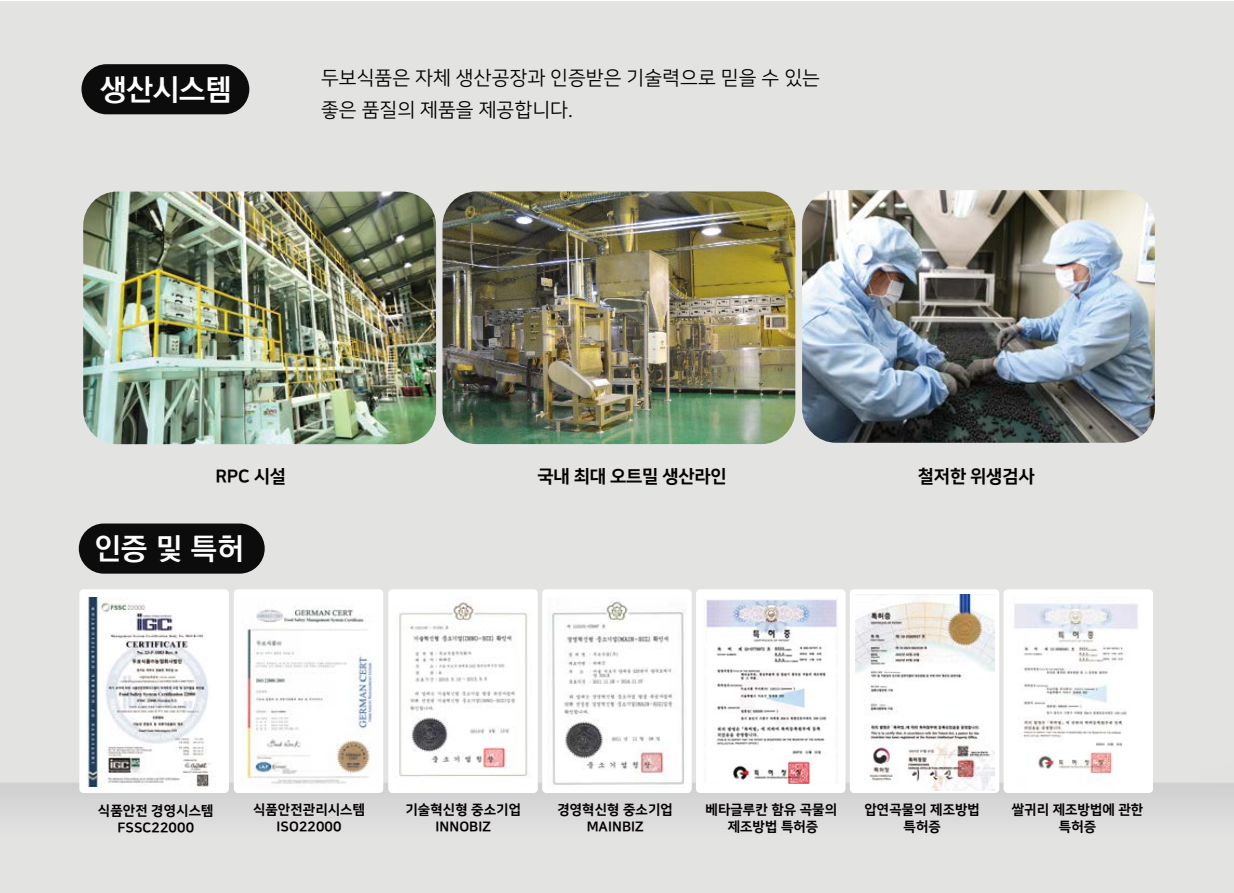
<style>
.page{position:relative;width:1234px;height:893px;background:#fff}
.page>*{position:absolute;margin:0;border:0;box-sizing:border-box;transform-origin:0 0}
.t1{font:30px "Ko Pub Dotum PB";color:#fff}
.t2{font:19.5px/31.5px "Nanum Square OTFR";letter-spacing:.005em;color:#040000}
.t3{font:17.85px "Nanum Square OTFEB";letter-spacing:-.015em;color:#040000}
.t4{font:13.65px/16.6px "Nanum Square OTFEB";letter-spacing:.005em;color:#040000;text-align:center}
</style>
<div class="page">
<div style="left:0;top:1px;width:1233px;height:892px;background:#e3e3e2"></div>
<img style="left:0;top:429px;width:1233px;height:455px">
<div style="left:81px;top:64px;width:168px;height:50px;background:#0c0c0c;border-radius:25px"></div>
<div style="left:79px;top:523px;width:185px;height:51px;background:#0c0c0c;border-radius:25px"></div>
<img style="left:83px;top:192px;width:353px;height:252px">
<img style="left:442px;top:191px;width:353px;height:253px">
<img style="left:802px;top:190px;width:352px;height:253px">
<div style="left:388px;top:589px;width:149px;height:204px;background:#fff;border-radius:4px"></div>
<img style="left:395px;top:598px;width:133px;height:179px">
<div style="left:234px;top:589px;width:149px;height:204px;background:#fff;border-radius:4px"></div>
<img style="left:244px;top:606px;width:132px;height:178px">
<div style="left:542px;top:589px;width:149px;height:204px;background:#fff;border-radius:4px"></div>
<img style="left:549px;top:601px;width:136px;height:184px">
<div style="left:1003px;top:589px;width:149px;height:204px;background:#fff;border-radius:4px"></div>
<img style="left:1014px;top:603px;width:124px;height:172px">
<div style="left:849px;top:589px;width:150px;height:204px;background:#fff;border-radius:4px"></div>
<img style="left:855px;top:594px;width:138px;height:196px">
<div style="left:695px;top:589px;width:150px;height:204px;background:#fff;border-radius:4px"></div>
<img style="left:706px;top:599px;width:131px;height:184px">
<div style="left:79px;top:589px;width:150px;height:204px;background:#fff;border-radius:4px"></div>
<img style="left:86px;top:598px;width:125px;height:189px">
<h1 class="t1" style="left:101px;top:74px;width:132px">생산시스템</h1>
<h2 class="t2" style="left:321px;top:63px;width:500px">두보식품은 자체 생산공장과 인증받은 기술력으로 믿을 수 있는 좋은 품질의 제품을 제공합니다.</h2>
<h3 class="t3" style="left:215px;top:467px;width:72px">RPC 시설</h3>
<h3 class="t3" style="left:537px;top:467px;width:191px">국내 최대 오트밀 생산라인</h3>
<h3 class="t3" style="left:917px;top:467px;width:118px">철저한 위생검사</h3>
<h1 class="t1" style="left:95px;top:534px;width:150px">인증 및 특허</h1>
<p class="t4" style="left:98px;top:803px;width:117px">식품안전 경영시스템<br>FSSC22000</p>
<p class="t4" style="left:253px;top:802px;width:114px">식품안전관리시스템<br>ISO22000</p>
<p class="t4" style="left:557px;top:802px;width:117px">경영혁신형 중소기업<br>MAINBIZ</p>
<p class="t4" style="left:1011px;top:802px;width:133px">쌀귀리 제조방법에 관한 특허증</p>
<p class="t4" style="left:405px;top:802px;width:117px">기술혁신형 중소기업<br>INNOBIZ</p>
<p class="t4" style="left:705px;top:802px;width:133px">베타글루칸 함유 곡물의 제조방법 특허증</p>
<p class="t4" style="left:864px;top:802px;width:117px">압연곡물의 제조방법 특허증</p>
</div>
